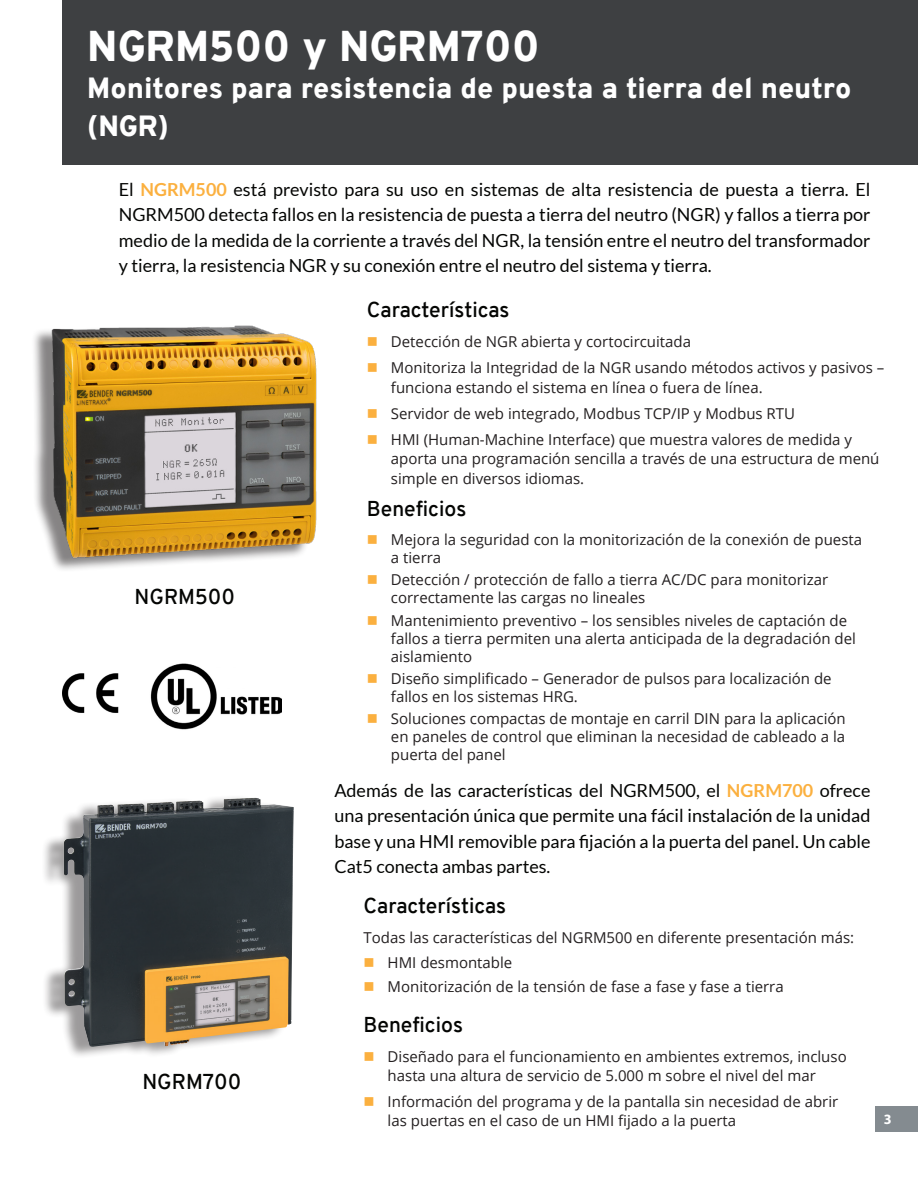
<style>
.page{position:relative;width:918px;height:1188px;background:#fff}
.page>*{position:absolute;margin:0;border:0;box-sizing:border-box;transform-origin:0 0}
.Page_Header_White_Te{font:900 42px "Overpass";color:#fff}
.Page_Header_White_Te-2{font:900 28.5px/37.5px "Overpass";color:#fff}
.List_header{font:600 21px "Overpass";color:#040503}
.t1{font:18px/25.5px "Lato";color:#040503;text-align:justify}
.Feature_List{font:15px/18px "Open Sans";color:#231f20}
.t2{font:700 14.25px "Myriad Pro";color:#fff}
.s1{font-weight:700;color:#fbb03f}
</style>
<div class="page">
<div style="left:875px;top:1106px;width:43px;height:25px;background:#848b90"></div>
<div style="left:63px;top:0;width:855px;height:165px;background:#3e4042"></div>
<img style="left:34px;top:325px;width:283px;height:245px">
<div style="left:42px;top:795px;width:246px;height:265px;background:#231f20;opacity:.45"></div>
<img style="left:64px;top:798px;width:230px;height:249px">
<img style="left:150px;top:663px;width:131px;height:67px">
<img style="left:63px;top:673px;width:56px;height:40px">
<p class="Page_Header_White_Te" style="left:87px;top:16px;width:454px">NGRM500 y NGRM700</p>
<p class="Page_Header_White_Te-2" style="left:87px;top:70px;width:766px">Monitores para resistencia de puesta a tierra del neutro (NGR)</p>
<p class="t1" style="left:119px;top:177px;width:753px">El <span class="s1">NGRM500</span> está previsto para su uso en sistemas de alta resistencia de puesta a tierra. El NGRM500 detecta fallos en la resistencia de puesta a tierra del neutro (NGR) y fallos a tierra por medio de la medida de la corriente a través del NGR, la tensión entre el neutro del transformador y tierra, la resistencia NGR y su conexión entre el neutro del sistema y tierra.</p>
<p class="List_header" style="left:135px;top:582px;width:102px">NGRM500</p>
<p class="List_header" style="left:142px;top:1066px;width:100px">NGRM700</p>
<p class="List_header" style="left:367px;top:295px;width:144px">Características</p>
<p class="Feature_List" style="left:391px;top:333px;width:302px">Detección de NGR abierta y cortocircuitada</p>
<p class="Feature_List" style="left:391px;top:358px;width:495px;line-height:19.5px">Monitoriza la Integridad de la NGR usando métodos activos y pasivos – funciona estando el sistema en línea o fuera de línea.</p>
<p class="Feature_List" style="left:391px;top:404px;width:406px">Servidor de web integrado, Modbus TCP/IP y Modbus RTU</p>
<p class="Feature_List" style="left:391px;top:429px;width:490px;line-height:19.5px">HMI (Human-Machine Interface) que muestra valores de medida y aporta una programación sencilla a través de una estructura de menú simple en diversos idiomas.</p>
<p class="List_header" style="left:367px;top:494px;width:101px">Beneficios</p>
<p class="Feature_List" style="left:391px;top:530px;width:473px">Mejora la seguridad con la monitorización de la conexión de puesta a tierra</p>
<p class="Feature_List" style="left:391px;top:571px;width:439px">Detección / protección de fallo a tierra AC/DC para monitorizar correctamente las cargas no lineales</p>
<p class="Feature_List" style="left:391px;top:611px;width:466px">Mantenimiento preventivo – los sensibles niveles de captación de fallos a tierra permiten una alerta anticipada de la degradación del aislamiento</p>
<p class="Feature_List" style="left:391px;top:669px;width:442px">Diseño simplificado – Generador de pulsos para localización de fallos en los sistemas HRG.</p>
<p class="Feature_List" style="left:391px;top:709px;width:456px;text-align:justify">Soluciones compactas de montaje en carril DIN para la aplicación en paneles de control que eliminan la necesidad de cableado a la puerta del panel</p>
<p class="t1" style="left:334px;top:777px;width:538px">Además de las características del NGRM500, el <span class="s1">NGRM700</span> ofrece una presentación única que permite una fácil instalación de la unidad base y una HMI removible para fijación a la puerta del panel. Un cable Cat5 conecta ambas partes.</p>
<p class="List_header" style="left:364px;top:890px;width:144px">Características</p>
<p class="Feature_List" style="left:364px;top:928px;width:492px">Todas las características del NGRM500 en diferente presentación más:</p>
<p class="Feature_List" style="left:388px;top:953px;width:126px">HMI desmontable</p>
<p class="Feature_List" style="left:388px;top:977px;width:398px">Monitorización de la tensión de fase a fase y fase a tierra</p>
<p class="List_header" style="left:364px;top:1010px;width:101px">Beneficios</p>
<p class="Feature_List" style="left:388px;top:1047px;width:461px;line-height:19.2px">Diseñado para el funcionamiento en ambientes extremos, incluso hasta una altura de servicio de 5.000 m sobre el nivel del mar</p>
<p class="Feature_List" style="left:388px;top:1092px;width:452px;line-height:19.2px">Información del programa y de la pantalla sin necesidad de abrir las puertas en el caso de un HMI fijado a la puerta</p>
<p class="t2" style="left:884px;top:1110px;width:9px">3</p>
</div>
